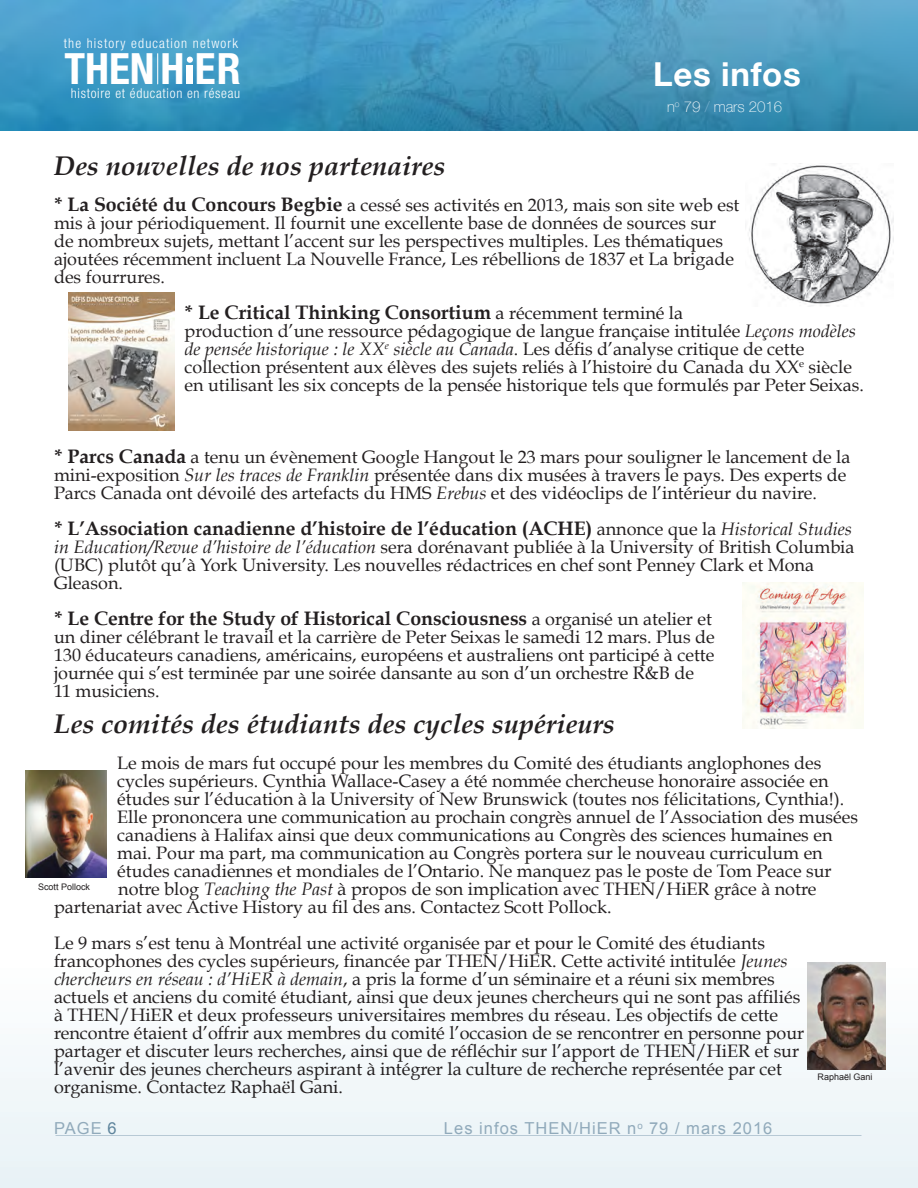
<style>
.page{position:relative;width:918px;height:1188px;background:#fff}
.page>*{position:absolute;margin:0;border:0;box-sizing:border-box;transform-origin:0 0}
.t1{font:700 condensed 43.2px "Helvetica Neue";color:#fff}
.t2{font:700 33px "Helvetica Neue";letter-spacing:.02em;color:#fff}
.t3{font:italic 700 27px "Book Antiqua";color:#231f20}
.t4{font:700 19.5px "Book Antiqua";color:#231f20}
.t5{font:18px/18px "Book Antiqua";color:#231f20}
.t6{font:16.5px "Arial";letter-spacing:.06em;color:#91aabb}
.t7{font:100 15px "Helvetica Neue";color:#fff}
.t8{font:300 condensed 13.65px "Helvetica Neue";letter-spacing:.05em;color:#fff}
.t9{font:300 condensed 13.65px "Helvetica Neue";letter-spacing:.07em;color:#fff}
.t10{font:9px "Arial";color:#231f20}
.s1{color:#7fb3d1}
.s2{font-weight:700;font-size:19.5px}
.s3{font-weight:400;font-size:18px}
.s4{font-style:italic}
.s5{font-weight:400;font-style:italic;font-size:18px}
.s6{color:#5e849c}
</style>
<div class="page">
<div style="left:0;top:963px;width:918px;height:225px;background:#f2f7f9"></div>
<hr style="left:56px;top:1135px;width:805px;height:1px;background:#003b62">
<img style="left:0;top:0;width:918px;height:130px">
<hr style="left:157px;top:53px;width:1px;height:31px;background:#fff">
<div style="left:187px;top:66px;width:6px;height:18px;background:#fff"></div>
<svg style="left:187px;top:57px;width:6px;height:6px"></svg>
<img style="left:25px;top:771px;width:82px;height:107px">
<img style="left:807px;top:962px;width:79px;height:107px">
<img style="left:742px;top:583px;width:122px;height:146px">
<img style="left:69px;top:293px;width:105px;height:138px">
<img style="left:749px;top:163px;width:145px;height:143px">
<p class="t9" style="left:64px;top:35px;width:176px">the history education network</p>
<p class="t8" style="left:71px;top:85px;width:171px">histoire et éducation en réseau</p>
<h1 class="t1" style="left:64px;top:43px;width:178px">THENH ER</h1>
<h2 class="t2" style="left:653px;top:54px;width:149px">Les infos</h2>
<p class="t7" style="left:667px;top:98px;width:117px">n<sup>o</sup> 79 <span class="s1">/</span> mars 2016</p>
<h3 class="t3" style="left:54px;top:150px;width:393px">Des nouvelles de nos partenaires</h3>
<p class="t5" style="left:54px;top:196px;width:687px"><span class="s2">* La Société du Concours Begbie</span> a cessé ses activités en 2013, mais son site web est mis à jour périodiquement. Il fournit une excellente base de données de sources sur de nombreux sujets, mettant l’accent sur les perspectives multiples. Les thématiques ajoutées récemment incluent La Nouvelle France, Les rébellions de 1837 et La brigade des fourrures.</p>
<p class="t4" style="left:185px;top:301px;width:500px">* Le Critical Thinking Consortium <span class="s3">a récemment terminé la</span></p>
<p class="t5" style="left:185px;top:322px;width:681px">production d’une ressource pédagogique de langue française intitulée <span class="s4">Leçons modèles de pensée historique : le XX</span><sup>e</sup> <span class="s4">siècle au Canada</span>. Les défis d’analyse critique de cette collection présentent aux élèves des sujets reliés à l’histoire du Canada du XX<sup>e</sup> siècle en utilisant les six concepts de la pensée historique tels que formulés par Peter Seixas.</p>
<p class="t5" style="left:54px;top:448px;width:798px"><span class="s2">* Parcs Canada</span> a tenu un évènement Google Hangout le 23 mars pour souligner le lancement de la mini-exposition <span class="s4">Sur les traces de Franklin</span> présentée dans dix musées à travers le pays. Des experts de<br>Parcs Canada ont dévoilé des artefacts du HMS <span class="s4">Erebus</span> et des vidéoclips de l’intérieur du navire.</p>
<p class="t4" style="left:54px;top:517px;width:799px">* L’Association canadienne d’histoire de l’éducation (ACHE) <span class="s3">annonce que la</span> <span class="s5">Historical Studies</span></p>
<p class="t5" style="left:54px;top:538px;width:802px"><span class="s4">in Education/Revue d’histoire de l’éducation</span> sera dorénavant publiée à la University of British Columbia (UBC) plutôt qu’à York University. Les nouvelles rédactrices en chef sont Penney Clark et Mona<br>Gleason.</p>
<p class="t4" style="left:54px;top:607px;width:659px">* Le Centre for the Study of Historical Consciousness <span class="s3">a organisé un atelier et</span></p>
<p class="t5" style="left:54px;top:628px;width:662px">un diner célébrant le travail et la carrière de Peter Seixas le samedi 12 mars. Plus de 130 éducateurs canadiens, américains, européens et australiens ont participé à cette journée qui s’est terminée par une soirée dansante au son d’un orchestre R&amp;B de 11 musiciens.</p>
<h3 class="t3" style="left:54px;top:708px;width:562px">Les comités des étudiants des cycles supérieurs</h3>
<p class="t5" style="left:117px;top:754px;width:706px">Le mois de mars fut occupé pour les membres du Comité des étudiants anglophones des</p>
<p class="t5" style="left:117px;top:772px;width:713px">cycles supérieurs. Cynthia Wallace-Casey a été nommée chercheuse honoraire associée en</p>
<p class="t5" style="left:117px;top:790px;width:729px">études sur l’éducation à la University of New Brunswick (toutes nos félicitations, Cynthia!).</p>
<p class="t5" style="left:117px;top:808px;width:742px">Elle prononcera une communication au prochain congrès annuel de l’Association des musées</p>
<p class="t5" style="left:117px;top:826px;width:717px">canadiens à Halifax ainsi que deux communications au Congrès des sciences humaines en</p>
<p class="t5" style="left:117px;top:844px;width:707px">mai. Pour ma part, ma communication au Congrès portera sur le nouveau curriculum en</p>
<p class="t5" style="left:117px;top:862px;width:716px">études canadiennes et mondiales de l’Ontario. Ne manquez pas le poste de Tom Peace sur</p>
<p class="t5" style="left:118px;top:880px;width:700px">notre blog <span class="s4">Teaching the Past</span> à propos de son implication avec THEN/HiER grâce à notre</p>
<p class="t5" style="left:54px;top:898px;width:559px">partenariat avec Active History au fil des ans. Contactez Scott Pollock.</p>
<p class="t5" style="left:54px;top:934px;width:752px">Le 9 mars s’est tenu à Montréal une activité organisée par et pour le Comité des étudiants francophones des cycles supérieurs, financée par THEN/HiER. Cette activité intitulée <span class="s4">Jeunes chercheurs en réseau : d’HiER à demain</span>, a pris la forme d’un séminaire et a réuni six membres actuels et anciens du comité étudiant, ainsi que deux jeunes chercheurs qui ne sont pas affiliés à THEN/HiER et deux professeurs universitaires membres du réseau. Les objectifs de cette rencontre étaient d’offrir aux membres du comité l’occasion de se rencontrer en personne pour partager et discuter leurs recherches, ainsi que de réfléchir sur l’apport de THEN/HiER et sur l’avenir des jeunes chercheurs aspirant à intégrer la culture de recherche représentée par cet organisme. Contactez Raphaël Gani.</p>
<p class="t10" style="left:38px;top:882px;width:54px">Scott Pollock</p>
<p class="t10" style="left:818px;top:1072px;width:57px">Raphaël Gani</p>
<p class="t6" style="left:54px;top:1119px;width:64px">PAGE <span class="s6">6</span></p>
<p class="t6" style="left:444px;top:1119px;width:330px">Les infos THEN/HiER n<sup>o</sup> 79 / mars 2016</p>
</div>
